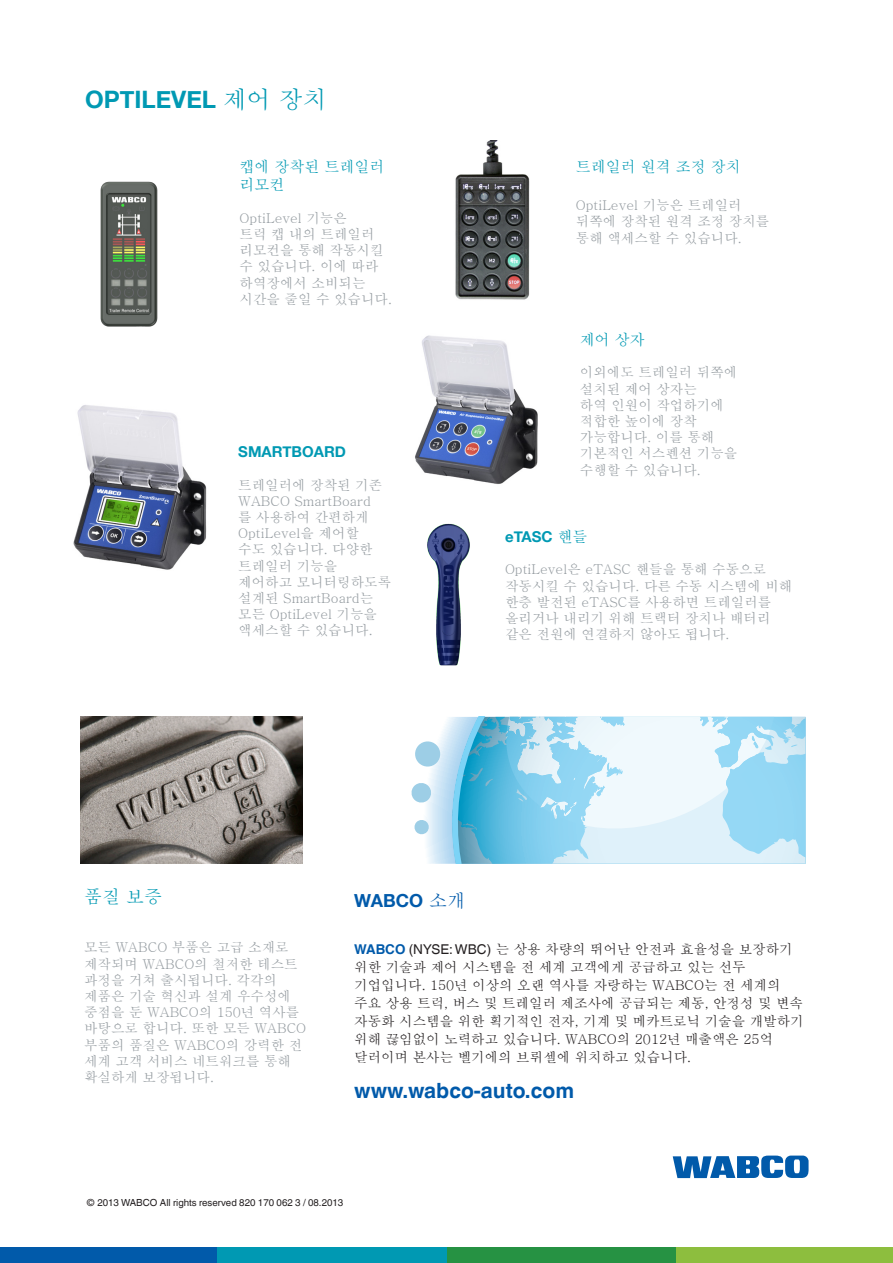
<style>
.page{position:relative;width:893px;height:1263px;background:#fff}
.page>*{position:absolute;margin:0;border:0;box-sizing:border-box;transform-origin:0 0}
.t1{font:700 24px "Helvetica Neue";color:#0099b3}
.t2{font:700 21px "Helvetica Linotype";color:#015aaa}
.t3{font:700 18px "Helvetica Neue";color:#015aaa}
.t4{font:18px "Batang";color:#0099b3}
.t5{font:15px/18px "Batang";color:#0099b3}
.t6{font:700 15px "Helvetica Neue";color:#0099b3}
.t7{font:13.5px/16.2px "Batang";color:#959ca1}
.t8{font:13.5px/18px "Batang";color:#231f20}
.t9{font:9.75px "Helvetica Linotype";color:#231f20}
.s1{font-family:"Batang";font-weight:400}
.s2{font-family:"Helvetica Linotype";font-weight:700;color:#015aaa}
.s3{font-family:"Helvetica Linotype"}
</style>
<div class="page">
<div style="left:446px;top:1248px;width:230px;height:15px;background:#269243"></div>
<div style="left:676px;top:1248px;width:217px;height:15px;background:#8dbe3e"></div>
<div style="left:0;top:1248px;width:217px;height:15px;background:#015aaa"></div>
<div style="left:217px;top:1248px;width:229px;height:15px;background:#0099b3"></div>
<svg style="left:673px;top:1155px;width:135px;height:23px"></svg>
<img style="left:415px;top:335px;width:123px;height:149px">
<img style="left:427px;top:523px;width:43px;height:143px">
<img style="left:455px;top:141px;width:75px;height:159px">
<img style="left:100px;top:181px;width:58px;height:146px">
<img style="left:73px;top:405px;width:134px;height:165px">
<svg style="left:426px;top:768px;width:8px;height:96px"></svg>
<svg style="left:415px;top:741px;width:19px;height:27px"></svg>
<svg style="left:411px;top:782px;width:21px;height:21px"></svg>
<svg style="left:414px;top:819px;width:15px;height:16px"></svg>
<svg style="left:434px;top:717px;width:371px;height:147px"></svg>
<img style="left:80px;top:717px;width:223px;height:147px">
<h1 class="t1" style="left:85px;top:78px;width:243px">OPTILEVEL <span class="s1">제어 장치</span></h1>
<p class="t5" style="left:240px;top:158px;width:146px">캡에 장착된 트레일러 리모컨</p>
<p class="t7" style="left:240px;top:210px;width:154px">OptiLevel 기능은<br>트럭 캡 내의 트레일러 리모컨을 통해 작동시킬 수 있습니다. 이에 따라 하역장에서 소비되는 시간을 줄일 수 있습니다.</p>
<p class="t6" style="left:238px;top:438px;width:109px">SMARTBOARD</p>
<p class="t7" style="left:238px;top:477px;width:154px">트레일러에 장착된 기존<br>WABCO SmartBoard<br>를 사용하여 간편하게<br>OptiLevel을 제어할<br>수도 있습니다. 다양한 트레일러 기능을 제어하고 모니터링하도록 설계된 SmartBoard는 모든 OptiLevel 기능을 액세스할 수 있습니다.</p>
<p class="t5" style="left:576px;top:158px;width:166px">트레일러 원격 조정 장치</p>
<p class="t7" style="left:576px;top:197px;width:195px">OptiLevel 기능은 트레일러 뒤쪽에 장착된 원격 조정 장치를 통해 액세스할 수 있습니다.</p>
<p class="t5" style="left:580px;top:331px;width:66px">제어 상자</p>
<p class="t7" style="left:580px;top:364px;width:159px">이외에도 트레일러 뒤쪽에 설치된 제어 상자는<br>하역 인원이 작업하기에 적합한 높이에 장착 가능합니다. 이를 통해 기본적인 서스펜션 기능을 수행할 수 있습니다.</p>
<p class="t6" style="left:505px;top:523px;width:84px">eTASC <span class="s1">핸들</span></p>
<p class="t7" style="left:505px;top:561px;width:289px">OptiLevel은 eTASC 핸들을 통해 수동으로 작동시킬 수 있습니다. 다른 수동 시스템에 비해 한층 발전된 eTASC를 사용하면 트레일러를 올리거나 내리기 위해 트랙터 장치나 배터리 같은 전원에 연결하지 않아도 됩니다.</p>
<h3 class="t4" style="left:84px;top:887px;width:79px">품질 보증</h3>
<p class="t7" style="left:84px;top:939px;width:224px">모든 WABCO 부품은 고급 소재로 제작되며 WABCO의 철저한 테스트 과정을 거쳐 출시됩니다. 각각의 제품은 기술 혁신과 설계 우수성에 중점을 둔 WABCO의 150년 역사를 바탕으로 합니다. 또한 모든 WABCO 부품의 품질은 WABCO의 강력한 전 세계 고객 서비스 네트워크를 통해 확실하게 보장됩니다.</p>
<h3 class="t3" style="left:354px;top:885px;width:112px">WABCO <span class="s1">소개</span></h3>
<p class="t8" style="left:354px;top:940px;width:451px"><span class="s2">WABCO</span> <span class="s3">(NYSE: WBC)</span> 는 상용 차량의 뛰어난 안전과 효율성을 보장하기 위한 기술과 제어 시스템을 전 세계 고객에게 공급하고 있는 선두 기업입니다. 150년 이상의 오랜 역사를 자랑하는 WABCO는 전 세계의 주요 상용 트럭, 버스 및 트레일러 제조사에 공급되는 제동, 안정성 및 변속 자동화 시스템을 위한 획기적인 전자, 기계 및 메카트로닉 기술을 개발하기 위해 끊임없이 노력하고 있습니다. WABCO의 2012년 매출액은 25억 달러이며 본사는 벨기에의 브뤼셀에 위치하고 있습니다.</p>
<h2 class="t2" style="left:354px;top:1078px;width:221px">www.wabco-auto.com</h2>
<p class="t9" style="left:87px;top:1197px;width:258px">© 2013 WABCO All rights reserved 820 170 062 3 / 08.2013</p>
</div>
